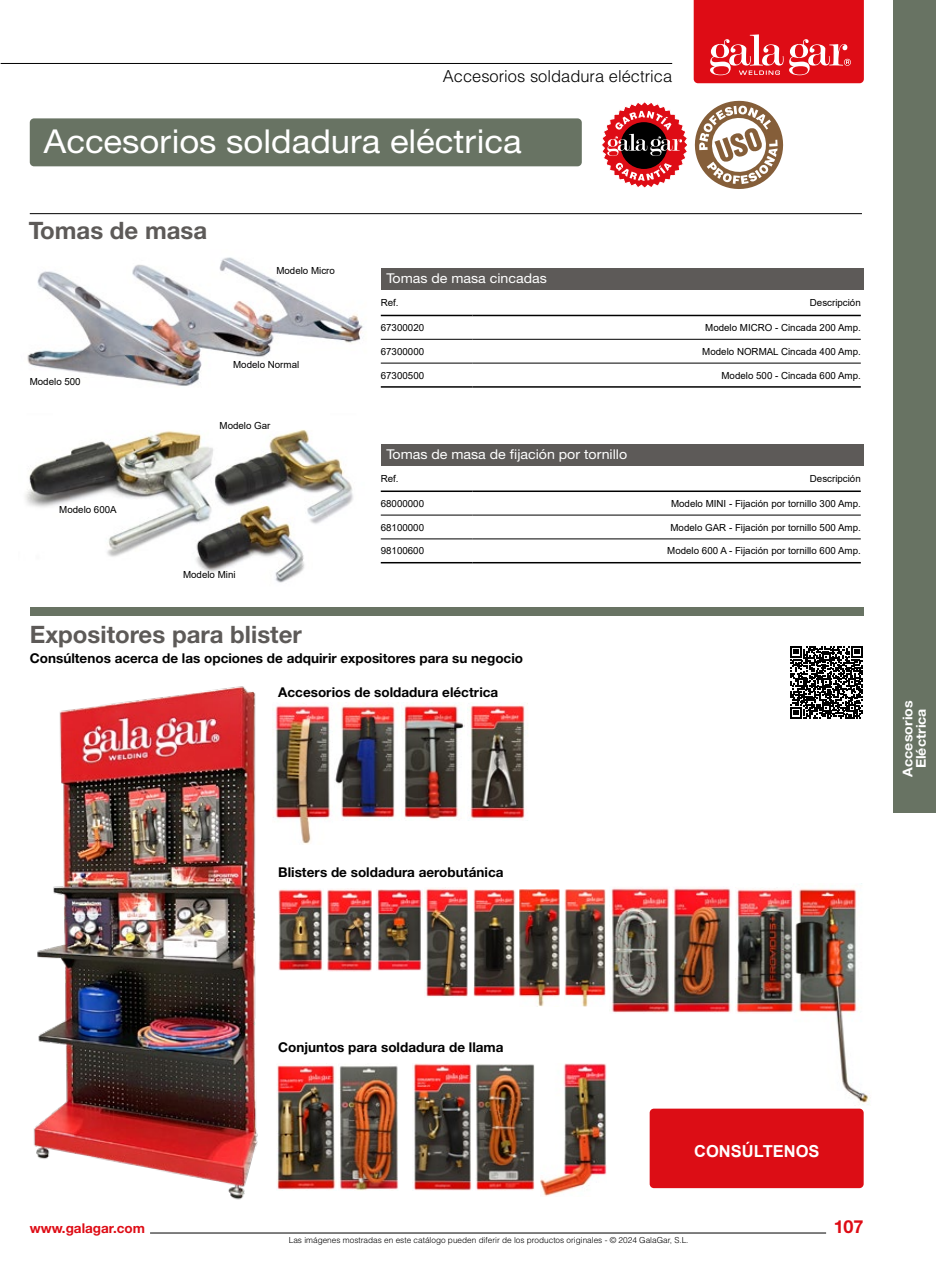
<style>
.page{position:relative;width:936px;height:1263px;background:#fff}
.page>*{position:absolute;margin:0;border:0;box-sizing:border-box;transform-origin:0 0}
.t1{font:33px "Helvetica Neue CE";color:#fff;scale:1.05 1}
.t2{font:700 24px "Helvetica Neue CE";color:#5d5a58}
.t3{font:700 18px "Helvetica Neue CE";color:#de0c15}
.t4{font:300 16.5px "Helvetica";color:#000}
.t5{font:700 16.5px "Arial";color:#fff}
.t6{font:700 13.5px "Helvetica Neue CE";color:#000}
.t7{font:13.5px "Helvetica Neue CE";color:#fff;scale:1.05 1}
.t8{font:700 13.5px/13.5px "Helvetica Neue CE";color:#fff;text-align:center;scale:1.05 1}
.t9{font:700 13.5px "Helvetica Neue CE";color:#de0c15}
.t10{font:9.75px "Arial";color:#000}
.t11{font:300 8.25px "Helvetica";color:#000}
</style>
<div class="page">
<hr style="left:150px;top:1233px;width:676px;height:1px;background:#000">
<hr style="left:1px;top:63px;width:671px;height:1px;background:#000">
<div style="left:893px;top:0;width:42px;height:813px;background:#687363"></div>
<svg style="left:693px;top:0;width:170px;height:83px;background:#e1262e"></svg>
<img style="left:795px;top:883px;width:75px;height:220px">
<img style="left:25px;top:430px;width:328px;height:153px">
<hr style="left:30px;top:213px;width:831px;height:1px;background:#000">
<div style="left:30px;top:118px;width:551px;height:48px;background:#687363;border-radius:4px"></div>
<hr style="left:381px;top:315px;width:91px;height:1px;background:#000">
<hr style="left:381px;top:339px;width:91px;height:1px;background:#000">
<hr style="left:472px;top:339px;width:388px;height:1px;background:#000">
<hr style="left:381px;top:363px;width:91px;height:1px;background:#000">
<hr style="left:472px;top:363px;width:388px;height:1px;background:#000">
<hr style="left:381px;top:386px;width:91px;height:2px;background:#000">
<hr style="left:472px;top:386px;width:388px;height:2px;background:#000">
<hr style="left:472px;top:315px;width:388px;height:1px;background:#000">
<div style="left:381px;top:268px;width:482px;height:22px;background:#5d5a58"></div>
<hr style="left:381px;top:490px;width:91px;height:2px;background:#000">
<hr style="left:472px;top:490px;width:388px;height:2px;background:#000">
<hr style="left:381px;top:515px;width:91px;height:1px;background:#000">
<hr style="left:472px;top:515px;width:388px;height:1px;background:#000">
<hr style="left:381px;top:539px;width:91px;height:1px;background:#000">
<hr style="left:472px;top:539px;width:388px;height:1px;background:#000">
<hr style="left:381px;top:562px;width:91px;height:1px;background:#000">
<hr style="left:472px;top:562px;width:388px;height:1px;background:#000">
<div style="left:381px;top:444px;width:482px;height:21px;background:#5d5a58"></div>
<img style="left:27px;top:257px;width:336px;height:129px">
<img style="left:273px;top:705px;width:58px;height:139px">
<img style="left:335px;top:705px;width:60px;height:113px">
<img style="left:401px;top:702px;width:63px;height:118px">
<img style="left:467px;top:703px;width:61px;height:117px">
<div style="left:30px;top:608px;width:833px;height:8px;background:#687363"></div>
<img style="left:278px;top:889px;width:45px;height:82px">
<img style="left:473px;top:890px;width:42px;height:106px">
<img style="left:424px;top:888px;width:44px;height:109px">
<img style="left:735px;top:888px;width:59px;height:125px">
<img style="left:327px;top:889px;width:44px;height:82px">
<img style="left:609px;top:888px;width:60px;height:125px">
<img style="left:673px;top:887px;width:58px;height:126px">
<img style="left:376px;top:889px;width:46px;height:82px">
<img style="left:519px;top:889px;width:40px;height:117px">
<img style="left:564px;top:889px;width:41px;height:117px">
<img style="left:277px;top:1063px;width:59px;height:127px">
<img style="left:412px;top:1063px;width:60px;height:127px">
<img style="left:339px;top:1066px;width:59px;height:124px">
<img style="left:476px;top:1064px;width:59px;height:126px">
<img style="left:540px;top:1063px;width:67px;height:133px">
<div style="left:649px;top:1108px;width:214px;height:80px;background:#dc0d15;border-radius:4px"></div>
<svg style="left:602px;top:100px;width:182px;height:89px"></svg>
<img style="left:33px;top:686px;width:225px;height:514px">
<svg style="left:790px;top:646px;width:72px;height:72px"></svg>
<h3 class="t4" style="left:443px;top:66px;width:231px">Accesorios soldadura eléctrica</h3>
<h1 class="t1" style="left:44px;top:122px;width:456px">Accesorios soldadura eléctrica</h1>
<h2 class="t2" style="left:29px;top:215px;width:180px">Tomas de masa</h2>
<p class="t10" style="left:276px;top:264px;width:60px">Modelo Micro</p>
<p class="t10" style="left:30px;top:375px;width:52px">Modelo 500</p>
<p class="t10" style="left:59px;top:503px;width:59px">Modelo 600A</p>
<p class="t10" style="left:233px;top:358px;width:68px">Modelo Normal</p>
<p class="t10" style="left:219px;top:419px;width:52px">Modelo Gar</p>
<p class="t10" style="left:183px;top:568px;width:54px">Modelo Mini</p>
<h3 class="t7" style="left:386px;top:270px;width:154px">Tomas de masa cincadas</h3>
<p class="t10" style="left:381px;top:296px;width:19px">Ref.</p>
<p class="t10" style="left:809px;top:296px;width:52px">Descripción</p>
<p class="t10" style="left:381px;top:321px;width:45px">67300020</p>
<p class="t10" style="left:705px;top:321px;width:157px">Modelo MICRO - Cincada 200 Amp.</p>
<p class="t10" style="left:381px;top:345px;width:45px">67300000</p>
<p class="t10" style="left:702px;top:345px;width:160px">Modelo NORMAL Cincada 400 Amp.</p>
<p class="t10" style="left:381px;top:368px;width:45px">67300500</p>
<p class="t10" style="left:721px;top:368px;width:141px">Modelo 500 - Cincada 600 Amp.</p>
<h3 class="t7" style="left:386px;top:446px;width:231px">Tomas de masa de fijación por tornillo</h3>
<p class="t10" style="left:381px;top:472px;width:19px">Ref.</p>
<p class="t10" style="left:809px;top:472px;width:52px">Descripción</p>
<p class="t10" style="left:381px;top:497px;width:45px">68000000</p>
<p class="t10" style="left:671px;top:497px;width:191px">Modelo MINI - Fijación por tornillo 300 Amp.</p>
<p class="t10" style="left:381px;top:520px;width:45px">68100000</p>
<p class="t10" style="left:670px;top:520px;width:192px">Modelo GAR - Fijación por tornillo 500 Amp.</p>
<p class="t10" style="left:381px;top:544px;width:45px">98100600</p>
<p class="t10" style="left:667px;top:544px;width:195px">Modelo 600 A - Fijación por tornillo 600 Amp.</p>
<h2 class="t2" style="left:30px;top:620px;width:273px">Expositores para blister</h2>
<h3 class="t6" style="left:30px;top:650px;width:494px">Consúltenos acerca de las opciones de adquirir expositores para su negocio</h3>
<h3 class="t6" style="left:278px;top:684px;width:221px">Accesorios de soldadura eléctrica</h3>
<h3 class="t6" style="left:278px;top:863px;width:227px">Blisters de soldadura aerobutánica</h3>
<h3 class="t8" style="left:900px;top:776px;width:74px;rotate:-90deg">Accesorios<br>Eléctrica</h3>
<h3 class="t6" style="left:278px;top:1039px;width:227px">Conjuntos para soldadura de llama</h3>
<h3 class="t5" style="left:694px;top:1139px;width:127px">CONSÚLTENOS</h3>
<h3 class="t9" style="left:30px;top:1220px;width:117px">www.galagar.com</h3>
<h3 class="t3" style="left:833px;top:1216px;width:31px">107</h3>
<p class="t11" style="left:289px;top:1235px;width:401px">Las imágenes mostradas en este catálogo pueden diferir de los productos originales - © 2024 GalaGar, S.L.</p>
</div>
